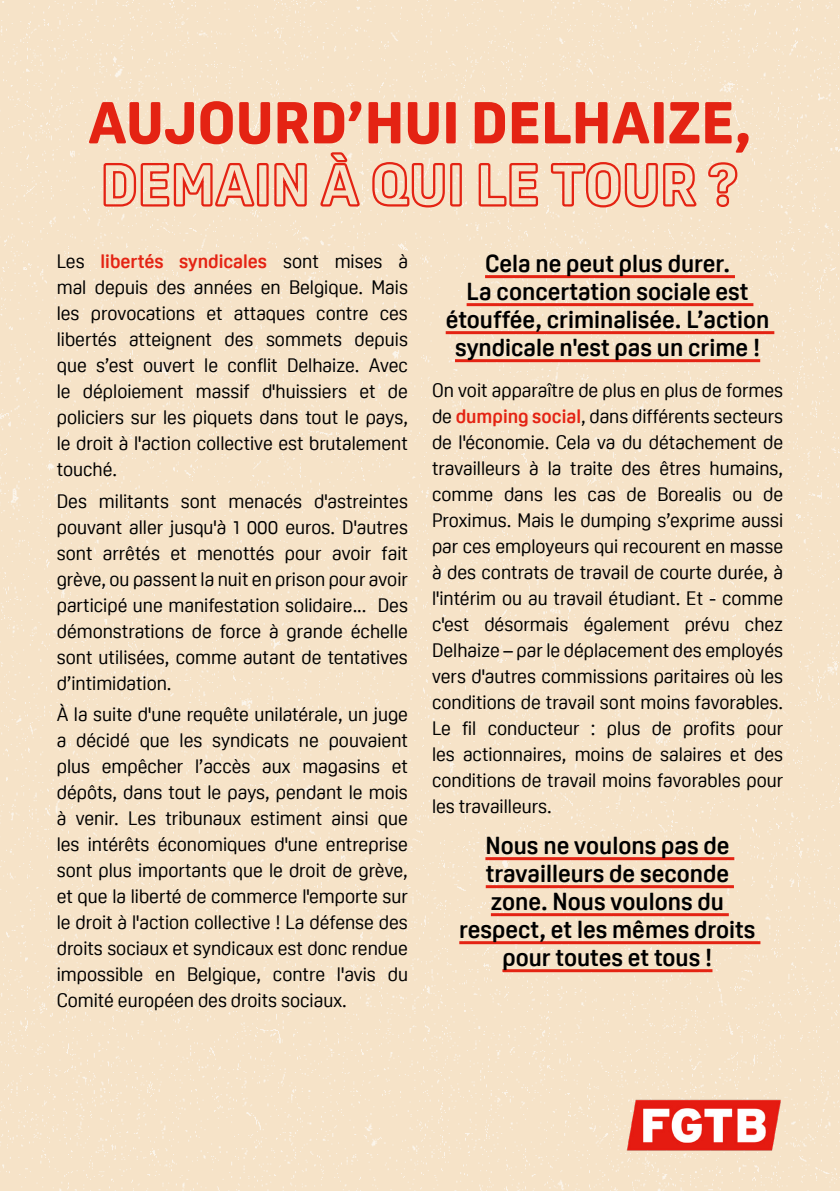
<style>
.page{position:relative;width:840px;height:1191px;background:#fff}
.page>*{position:absolute;margin:0;border:0;box-sizing:border-box;transform-origin:0 0}
.t1{font:800 58px/62px "Oscine";color:#e42313}
.t2{font:700 24px/28px "Oscine";color:#000;text-align:center}
.t3{font:19px/26px "Oscine";color:#000;text-align:justify}
.s1{font-weight:700;color:#e42313}
</style>
<div class="page">
<div style="left:0;top:0;width:839px;height:1191px;background:#f6e3c8"></div>
<img style="left:607px;top:1090px;width:191px;height:67px">
<hr style="left:485px;top:275px;width:249px;height:3px;background:#e42313">
<hr style="left:466px;top:303px;width:287px;height:3px;background:#e42313">
<hr style="left:445px;top:331px;width:328px;height:3px;background:#e42313">
<hr style="left:455px;top:359px;width:304px;height:3px;background:#e42313">
<hr style="left:485px;top:857px;width:248px;height:3px;background:#e42313">
<hr style="left:485px;top:885px;width:248px;height:3px;background:#e42313">
<hr style="left:490px;top:913px;width:238px;height:3px;background:#e42313">
<hr style="left:459px;top:941px;width:301px;height:3px;background:#e42313">
<hr style="left:502px;top:969px;width:210px;height:3px;background:#e42313">
<h1 class="t1" style="left:88px;top:92px;width:664px">AUJOURD’HUI DELHAIZE,<br>DEMAIN À QUI LE TOUR ?</h1>
<p class="t3" style="left:57px;top:248px;width:352px">Les <span class="s1">libertés syndicales</span> sont mises à mal depuis des années en Belgique. Mais les provocations et attaques contre ces libertés atteignent des sommets depuis que s’est ouvert le conflit Delhaize. Avec le déploiement massif d'huissiers et de policiers sur les piquets dans tout le pays, le droit à l'action collective est brutalement touché.</p>
<p class="t3" style="left:57px;top:488px;width:352px">Des militants sont menacés d'astreintes pouvant aller jusqu'à 1 000 euros. D'autres sont arrêtés et menottés pour avoir fait grève, ou passent la nuit en prison pour avoir participé une manifestation solidaire... Des démonstrations de force à grande échelle sont utilisées, comme autant de tentatives d’intimidation.</p>
<p class="t3" style="left:57px;top:702px;width:352px">À la suite d'une requête unilatérale, un juge a décidé que les syndicats ne pouvaient plus empêcher l’accès aux magasins et dépôts, dans tout le pays, pendant le mois à venir. Les tribunaux estiment ainsi que les intérêts économiques d'une entreprise sont plus importants que le droit de grève, et que la liberté de commerce l'emporte sur le droit à l'action collective ! La défense des droits sociaux et syndicaux est donc rendue impossible en Belgique, contre l'avis du Comité européen des droits sociaux.</p>
<p class="t2" style="left:445px;top:249px;width:325px">Cela ne peut plus durer.<br>La concertation sociale est étouffée, criminalisée. L’action syndicale n'est pas un crime !</p>
<p class="t3" style="left:432px;top:378px;width:352px">On voit apparaître de plus en plus de formes de <span class="s1">dumping social</span>, dans différents secteurs de l'économie. Cela va du détachement de travailleurs à la traite des êtres humains, comme dans les cas de Borealis ou de Proximus. Mais le dumping s’exprime aussi par ces employeurs qui recourent en masse à des contrats de travail de courte durée, à l'intérim ou au travail étudiant. Et - comme c'est désormais également prévu chez Delhaize – par le déplacement des employés vers d'autres commissions paritaires où les conditions de travail sont moins favorables.<br>Le fil conducteur : plus de profits pour les actionnaires, moins de salaires et des conditions de travail moins favorables pour les travailleurs.</p>
<p class="t2" style="left:459px;top:831px;width:298px">Nous ne voulons pas de travailleurs de seconde zone. Nous voulons du respect, et les mêmes droits pour toutes et tous !</p>
</div>
